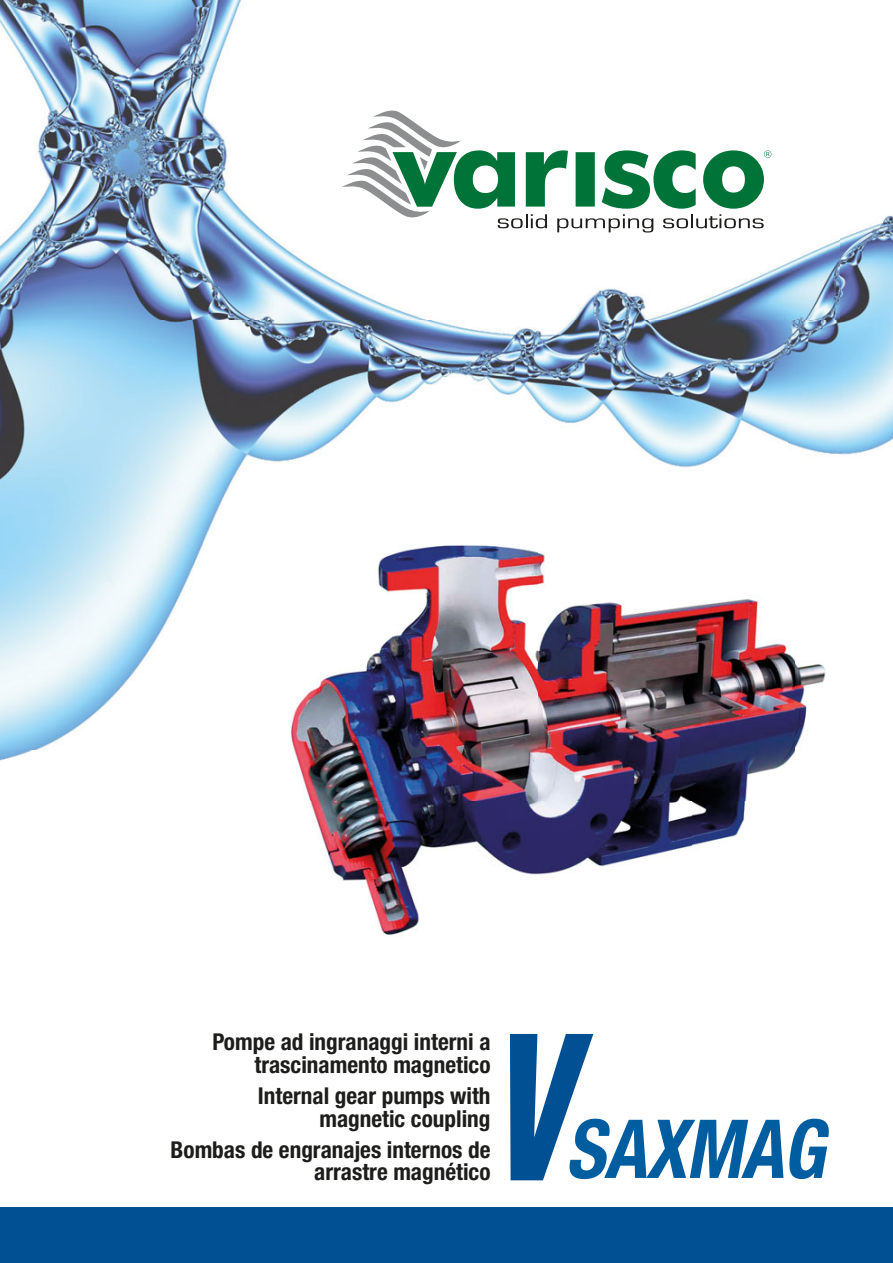
<style>
.page{position:relative;width:893px;height:1263px;background:#fff}
.page>*{position:absolute;margin:0;border:0;box-sizing:border-box;transform-origin:0 0}
.t1{font:italic 900 condensed 195.15px "Helvetica";color:#005093;scale:.8 1}
.t2{font:italic 700 condensed 81.45px "Helvetica Neue";color:#005d9f;scale:.93 1}
.t3{font:700 condensed 23.25px/22.5px "Helvetica Neue";color:#1d1d1b;text-align:right}
</style>
<div class="page">
<img style="left:0;top:0;width:841px;height:321px">
<img style="left:841px;top:214px;width:52px;height:245px">
<img style="left:0;top:321px;width:314px;height:440px">
<img style="left:314px;top:321px;width:474px;height:147px">
<img style="left:788px;top:321px;width:53px;height:134px">
<div style="left:0;top:1208px;width:893px;height:55px;background:#005093"></div>
<img style="left:282px;top:538px;width:544px;height:397px">
<svg style="left:342px;top:107px;width:429px;height:126px"></svg>
<p class="t3" style="left:212px;top:1033px;width:280px">Pompe ad ingranaggi interni a trascinamento magnetico</p>
<p class="t3" style="left:258px;top:1087px;width:234px">Internal gear pumps with magnetic coupling</p>
<p class="t3" style="left:171px;top:1140px;width:321px">Bombas de engranajes internos de arrastre magnético</p>
<h1 class="t1" style="left:483px;top:1034px;width:110px">V</h1>
<h2 class="t2" style="left:566px;top:1120px;width:294px">SAXMAG</h2>
</div>
